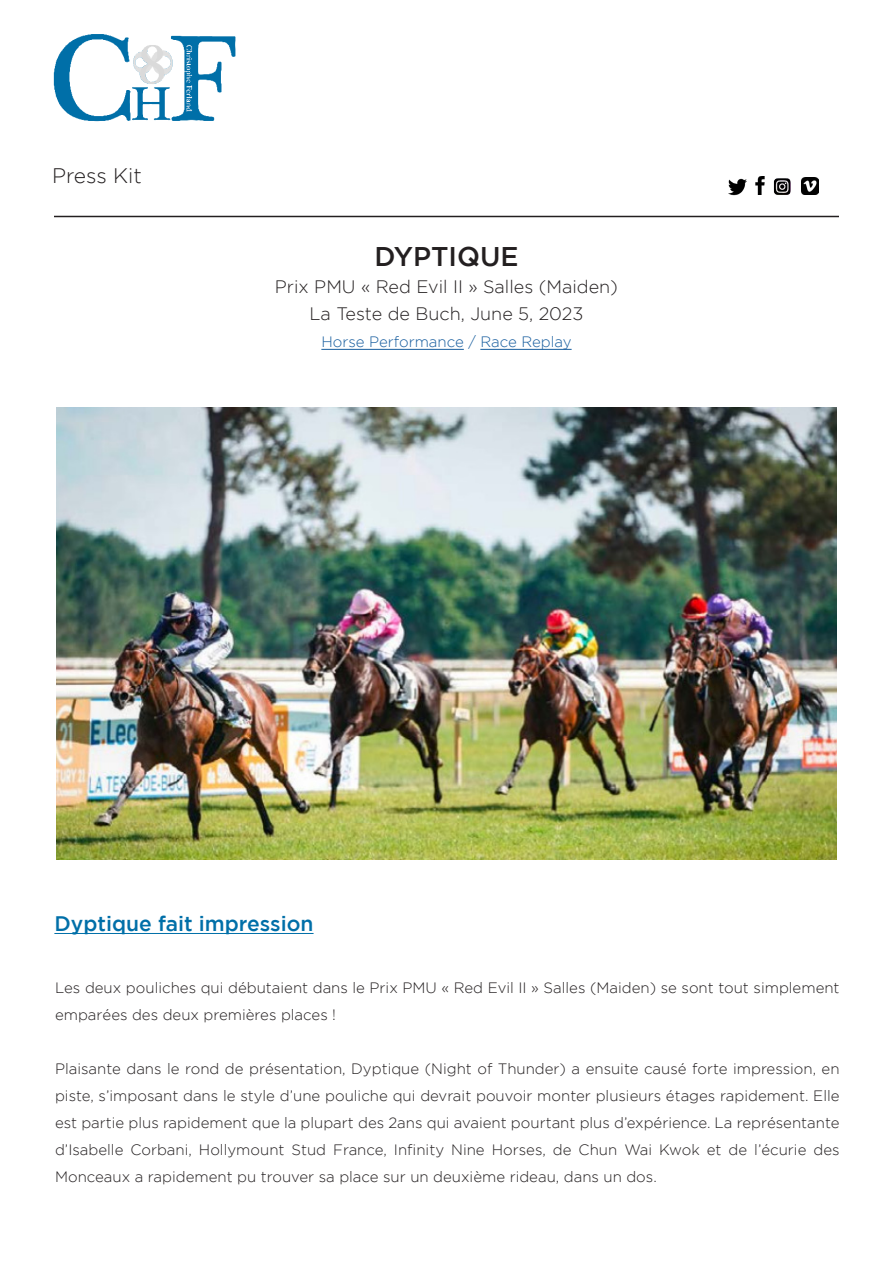
<style>
.page{position:relative;width:893px;height:1263px;background:#fff}
.page>*{position:absolute;margin:0;border:0;box-sizing:border-box;transform-origin:0 0}
.t1{font:500 27px "Gotham";color:#231f20}
.t2{font:500 21px "Gotham";color:#006fa8}
.t3{font:300 21px "Gotham";color:#231f20}
.t4{font:300 18px "Gotham";color:#231f20}
.t5{font:300 15px/27px "Gotham";color:#231f20}
.t6{font:300 15px "Gotham";color:#175d9e}
</style>
<div class="page">
<hr style="left:54px;top:216px;width:785px;height:1px;background:#231f20">
<hr style="left:321px;top:349px;width:143px;height:1px;background:#175d9e">
<hr style="left:480px;top:349px;width:92px;height:1px;background:#175d9e">
<img style="left:728px;top:178px;width:19px;height:18px">
<img style="left:755px;top:176px;width:10px;height:18px">
<img style="left:53px;top:34px;width:183px;height:88px">
<img style="left:801px;top:178px;width:17px;height:17px">
<img style="left:773px;top:178px;width:18px;height:17px">
<hr style="left:54px;top:933px;width:260px;height:1px;background:#006fa8">
<img style="left:57px;top:407px;width:779px;height:453px">
<p class="t3" style="left:52px;top:164px;width:91px">Press Kit</p>
<p class="t1" style="left:374px;top:241px;width:146px">DYPTIQUE</p>
<p class="t4" style="left:275px;top:277px;width:345px">Prix PMU « Red Evil II » Salles (Maiden)</p>
<p class="t4" style="left:309px;top:304px;width:276px">La Teste de Buch, June 5, 2023</p>
<p class="t6" style="left:321px;top:334px;width:252px">Horse Performance / Race Replay</p>
<p class="t2" style="left:54px;top:911px;width:261px">Dyptique fait impression</p>
<p class="t5" style="left:55px;top:974px;width:786px">Les deux pouliches qui débutaient dans le Prix PMU « Red Evil II » Salles (Maiden) se sont tout simplement emparées des deux premières places !</p>
<p class="t5" style="left:55px;top:1055px;width:786px;text-align:justify">Plaisante dans le rond de présentation, Dyptique (Night of Thunder) a ensuite causé forte impression, en piste, s’imposant dans le style d’une pouliche qui devrait pouvoir monter plusieurs étages rapidement. Elle est partie plus rapidement que la plupart des 2ans qui avaient pourtant plus d’expérience. La représentante d’Isabelle Corbani, Hollymount Stud France, Infinity Nine Horses, de Chun Wai Kwok et de l’écurie des Monceaux a rapidement pu trouver sa place sur un deuxième rideau, dans un dos.</p>
</div>
